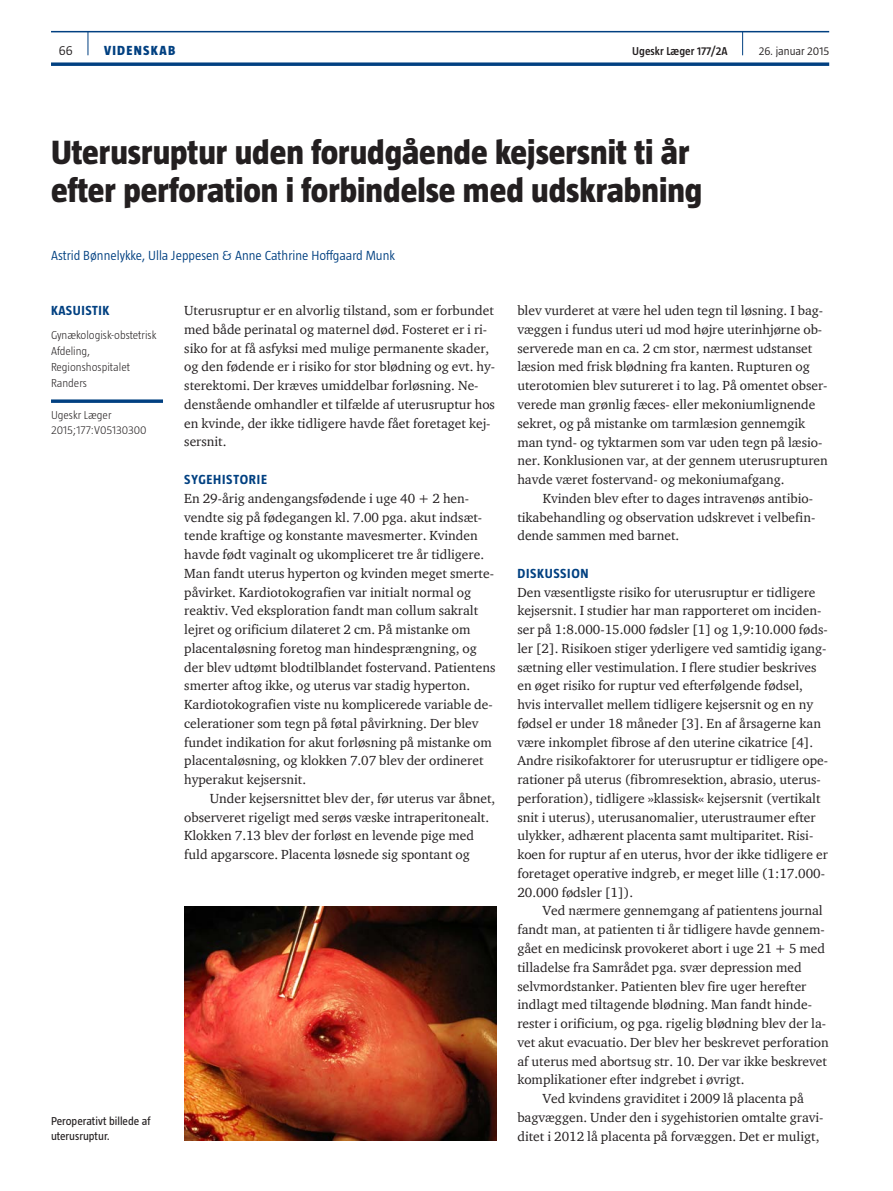
<style>
.page{position:relative;width:893px;height:1191px;background:#fff}
.page>*{position:absolute;margin:0;border:0;box-sizing:border-box;transform-origin:0 0}
.t1{font:800 34.5px/38.2px "Taz";color:#231f20}
.t2{font:13.5px/18.8px "ITC Charter Com";color:#231f20}
.t3{font:300 13.5px "Taz";color:#014081}
.t4{font:700 13.5px "Taz";letter-spacing:.05em;color:#014081}
.t5{font:800 13.5px "Taz";letter-spacing:.095em;color:#014081}
.t6{font:300 13.5px "Taz";color:#231f20}
.t7{font:300 11.7px/15.8px "Taz";color:#231f20}
.t8{font:11.7px/15.8px "Taz";color:#231f20}
.t9{font:600 11.7px "Taz";color:#231f20}
.t10{font:300 11.7px "Taz";color:#231f20}
</style>
<div class="page">
<hr style="left:51px;top:31px;width:778px;height:1px;background:#014081">
<svg style="left:51px;top:62px;width:778px;height:4px;background:#235991"></svg>
<svg style="left:88px;top:32px;width:1px;height:23px"></svg>
<svg style="left:742px;top:32px;width:1px;height:23px"></svg>
<svg style="left:51px;top:399px;width:112px;height:4px"></svg>
<img style="left:184px;top:906px;width:312px;height:234px">
<p class="t6" style="left:59px;top:43px;width:16px">66</p>
<p class="t5" style="left:104px;top:43px;width:73px">VIDENSKAB</p>
<p class="t9" style="left:632px;top:45px;width:97px">Ugeskr Læger 177/2A</p>
<p class="t10" style="left:759px;top:45px;width:72px">26. januar 2015</p>
<h1 class="t1" style="left:51px;top:133px;width:653px">Uterusruptur uden forudgående kejsersnit ti år efter perforation i forbindelse med udskrabning</h1>
<p class="t3" style="left:51px;top:248px;width:345px">Astrid Bønnelykke, Ulla Jeppesen &amp; Anne Cathrine Hoffgaard Munk</p>
<p class="t4" style="left:51px;top:303px;width:23px">KASUISTIK</p>
<p class="t7" style="left:51px;top:327px;width:107px">Gynækologisk-obstetrisk<br>Afdeling,<br>Regionshospitalet<br>Randers</p>
<p class="t7" style="left:51px;top:407px;width:97px">Ugeskr Læger<br>2015;177:V05130300</p>
<p class="t2" style="left:184px;top:301px;width:312px">Uterusruptur er en alvorlig tilstand, som er forbundet med både perinatal og maternel død. Fosteret er i ri&shy;siko for at få asfyksi med mulige permanente skader, og den fødende er i risiko for stor blødning og evt. hy&shy;sterektomi. Der kræves umiddelbar forløsning. Ne&shy;denstående omhandler et tilfælde af uterusruptur hos en kvinde, der ikke tidligere havde fået foretaget kej&shy;sersnit.</p>
<p class="t4" style="left:184px;top:472px;width:84px">SYGEHISTORIE</p>
<p class="t2" style="left:184px;top:488px;width:313px">En 29-årig andengangsfødende i uge 40 + 2 hen&shy;vendte sig på fødegangen kl. 7.00 pga. akut indsæt&shy;tende kraftige og konstante mavesmerter. Kvinden havde født vaginalt og ukompliceret tre år tidligere.<br>Man fandt uterus hyperton og kvinden meget smerte&shy;påvirket. Kardiotokografien var initialt normal og reaktiv. Ved eksploration fandt man collum sakralt lejret og orificium dilateret 2 cm. På mistanke om placentaløsning foretog man hindesprængning, og der blev udtømt blodtilblandet fostervand. Patientens smerter aftog ikke, og uterus var stadig hyperton.<br>Kardiotokografien viste nu komplicerede variable de&shy;celerationer som tegn på føtal påvirkning. Der blev fundet indikation for akut forløsning på mistanke om placentaløsning, og klokken 7.07 blev der ordineret hyperakut kejsersnit.</p>
<p class="t2" style="left:184px;top:788px;width:313px;text-indent:26px">Under kejsersnittet blev der, før uterus var åbnet, observeret rigeligt med serøs væske intraperitonealt.<br>Klokken 7.13 blev der forløst en levende pige med fuld apgarscore. Placenta løsnede sig spontant og</p>
<p class="t8" style="left:51px;top:1112px;width:101px">Peroperativt billede af uterusruptur.</p>
<p class="t2" style="left:517px;top:301px;width:312px">blev vurderet at være hel uden tegn til løsning. I bag&shy;væggen i fundus uteri ud mod højre uterinhjørne ob&shy;serverede man en ca. 2 cm stor, nærmest udstanset læsion med frisk blødning fra kanten. Rupturen og uterotomien blev sutureret i to lag. På omentet obser&shy;verede man grønlig fæces- eller mekoniumlignende sekret, og på mistanke om tarmlæsion gennemgik man tynd- og tyktarmen som var uden tegn på læsio&shy;ner. Konklusionen var, at der gennem uterusrupturen havde været fostervand- og mekoniumafgang.</p>
<p class="t2" style="left:517px;top:488px;width:299px;text-indent:26px">Kvinden blev efter to dages intravenøs antibio&shy;tikabehandling og observation udskrevet i velbefin&shy;dende sammen med barnet.</p>
<p class="t4" style="left:517px;top:565px;width:73px">DISKUSSION</p>
<p class="t2" style="left:517px;top:582px;width:312px">Den væsentligste risiko for uterusruptur er tidligere kejsersnit. I studier har man rapporteret om inciden&shy;ser på 1:8.000-15.000 fødsler [1] og 1,9:10.000 føds&shy;ler [2]. Risikoen stiger yderligere ved samtidig igang&shy;sætning eller vestimulation. I flere studier beskrives en øget risiko for ruptur ved efterfølgende fødsel, hvis intervallet mellem tidligere kejsersnit og en ny fødsel er under 18 måneder [3]. En af årsagerne kan være inkomplet fibrose af den uterine cikatrice [4].<br>Andre risikofaktorer for uterusruptur er tidligere ope&shy;rationer på uterus (fibromresektion, abrasio, uterus&shy;perforation), tidligere »klassisk« kejsersnit (vertikalt snit i uterus), uterusanomalier, uterustraumer efter ulykker, adhærent placenta samt multiparitet. Risi&shy;koen for ruptur af en uterus, hvor der ikke tidligere er foretaget operative indgreb, er meget lille (1:17.000- 20.000 fødsler [1]).</p>
<p class="t2" style="left:543px;top:901px;width:281px">Ved nærmere gennemgang af patientens journal</p>
<p class="t2" style="left:517px;top:920px;width:309px">fandt man, at patienten ti år tidligere havde gennem-</p>
<p class="t2" style="left:517px;top:938px;width:309px">gået en medicinsk provokeret abort i uge 21 + 5 med</p>
<p class="t2" style="left:517px;top:957px;width:286px">tilladelse fra Samrådet pga. svær depression med</p>
<p class="t2" style="left:517px;top:976px;width:291px">selvmordstanker. Patienten blev fire uger herefter</p>
<p class="t2" style="left:517px;top:995px;width:296px">indlagt med tiltagende blødning. Man fandt hinde-</p>
<p class="t2" style="left:517px;top:1013px;width:310px">rester i orificium, og pga. rigelig blødning blev der la-</p>
<p class="t2" style="left:517px;top:1032px;width:313px">vet akut evacuatio. Der blev her beskrevet perforation</p>
<p class="t2" style="left:517px;top:1051px;width:311px">af uterus med abortsug str. 10. Der var ikke beskrevet</p>
<p class="t2" style="left:517px;top:1070px;width:229px">komplikationer efter indgrebet i øvrigt.</p>
<p class="t2" style="left:543px;top:1088px;width:262px">Ved kvindens graviditet i 2009 lå placenta på</p>
<p class="t2" style="left:517px;top:1107px;width:308px">bagvæggen. Under den i sygehistorien omtalte gravi-</p>
<p class="t2" style="left:517px;top:1126px;width:304px">ditet i 2012 lå placenta på forvæggen. Det er muligt,</p>
</div>
